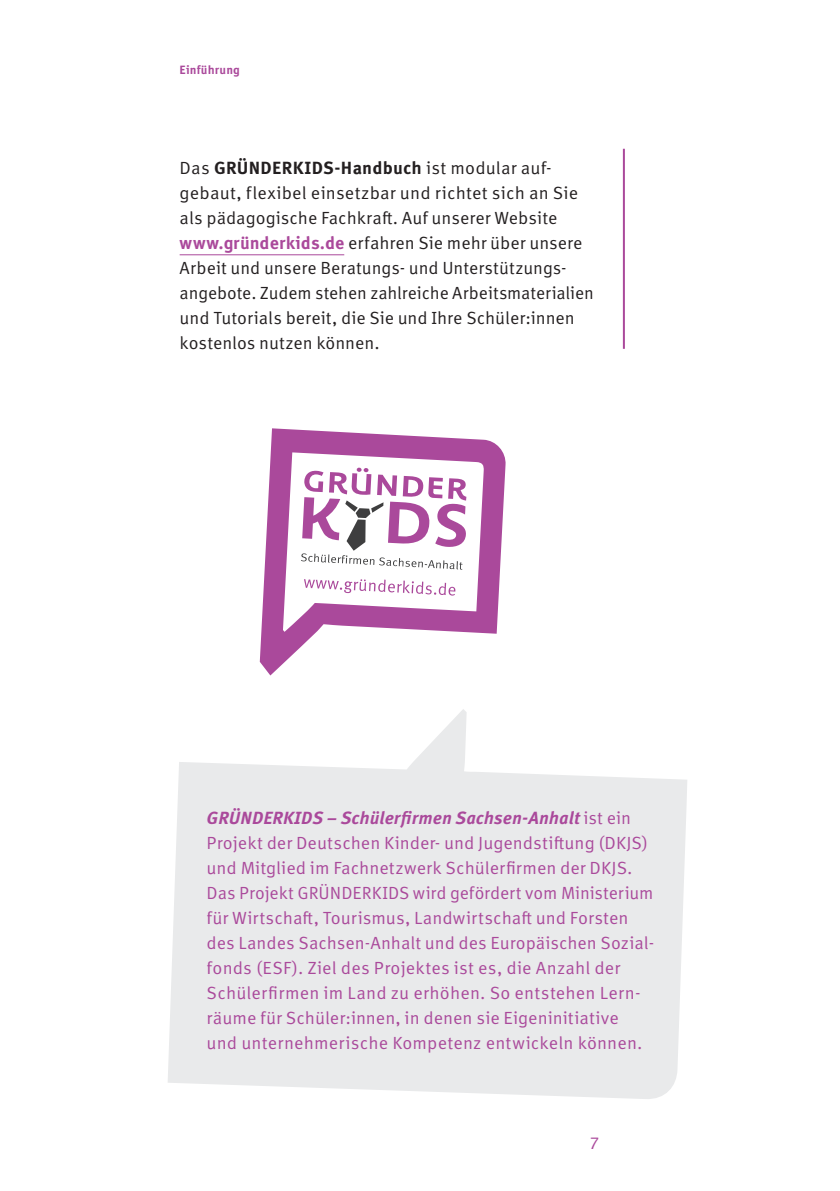
<style>
.page{position:relative;width:840px;height:1191px;background:#fff}
.page>*{position:absolute;margin:0;border:0;box-sizing:border-box;transform-origin:0 0}
.t1{font:17.6px/25px "Meta Correspondence Pro";letter-spacing:.005em;color:#aa499b}
.t2{font:17.6px/25px "Meta Correspondence Pro";color:#231f20}
.t3{font:700 12px "Meta Correspondence Pro";letter-spacing:.01em;color:#aa499b}
.s1{font-weight:700}
.s2{font-weight:700;color:#aa499b}
.s3{font-weight:700;font-style:italic}
</style>
<div class="page">
<svg style="left:260px;top:428px;width:246px;height:247px"></svg>
<svg style="left:268px;top:437px;width:229px;height:226px;fill:#aa499b"></svg>
<svg style="left:283px;top:452px;width:200px;height:180px"></svg>
<hr style="left:622px;top:149px;width:2px;height:200px;background:#aa499b">
<hr style="left:179px;top:254px;width:165px;height:1px;background:#aa499b">
<svg style="left:168px;top:709px;width:519px;height:390px;fill:#e9eaeb"></svg>
<p class="t3" style="left:179px;top:60px;width:61px">Einführung</p>
<p class="t2" style="left:179px;top:154px;width:415px">Das <span class="s1">GRÜNDERKIDS-Handbuch</span> ist modular auf&shy;gebaut, flexibel einsetzbar und richtet sich an Sie als pädagogische Fachkraft. Auf unserer Website <span class="s2">www.gründerkids.de</span> erfahren Sie mehr über unsere Arbeit und unsere Beratungs- und Unterstützungs&shy;angebote. Zudem stehen zahlreiche Arbeitsmaterialien und Tutorials bereit, die Sie und Ihre Schüler:innen kostenlos nutzen können.</p>
<p class="t1" style="left:206px;top:804px;width:449px"><span class="s3">GRÜNDERKIDS – Schülerfirmen Sachsen-Anhalt</span> ist ein Projekt der Deutschen Kinder- und Jugendstiftung (DKJS) und Mitglied im Fachnetzwerk Schülerfirmen der DKJS.<br>Das Projekt GRÜNDERKIDS wird gefördert vom Ministerium für Wirtschaft, Tourismus, Landwirtschaft und Forsten des Landes Sachsen-Anhalt und des Europäischen Sozial&shy;fonds (ESF). Ziel des Projektes ist es, die Anzahl der Schülerfirmen im Land zu erhöhen. So entstehen Lern&shy;räume für Schüler:innen, in denen sie Eigeninitiative<br>und unternehmerische Kompetenz entwickeln können.</p>
<p class="t1" style="left:589px;top:1129px;width:12px">7</p>
</div>
